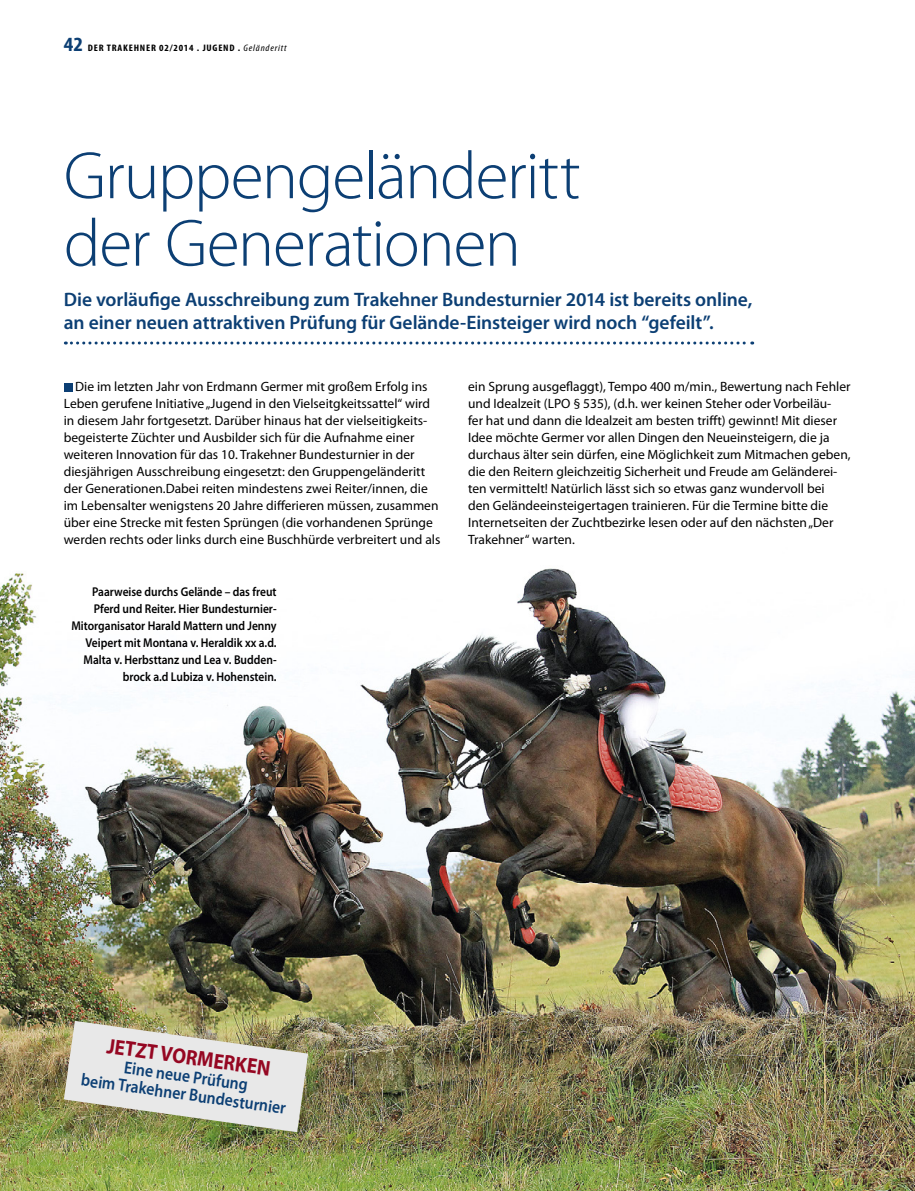
<style>
.page{position:relative;width:915px;height:1191px;background:#fff}
.page>*{position:absolute;margin:0;border:0;box-sizing:border-box;transform-origin:0 0}
.t1{font:300 67.5px/67.5px "Myriad Pro";letter-spacing:-.02em;color:#0c3f74}
.t2{font:700 21.45px "Myriad Pro";color:#950722;scale:.9 1}
.t3{font:600 19.5px/22.5px "Myriad Pro";letter-spacing:-.005em;color:#0c3f74}
.t4{font:600 17.4px/18px "Myriad Pro";color:#0c3f74;text-align:center;scale:.9 1}
.t5{font:13.5px/17px "Myriad Pro";color:#000}
.t6{font:600 12.75px/17px "Myriad Pro";color:#000;text-align:right;scale:.9 1}
.t7{font:700 condensed 9.45px "Myriad Pro";letter-spacing:.075em;color:#000;scale:1.11 1}
.s1{font-size:20.25px;color:#0c3f74}
.s2{font-weight:400;font-style:italic}
</style>
<div class="page">
<img style="left:0;top:568px;width:914px;height:623px">
<div style="left:64px;top:383px;width:8px;height:8px;background:#0c3f74"></div>
<img style="left:64px;top:1020px;width:244px;height:112px">
<svg style="left:65px;top:341px;width:687px;height:3px"></svg>
<p class="t7" style="left:64px;top:42px;width:202px"><span class="s1">42</span> DER TRAKEHNER 02/2014 . JUGEND . <span class="s2">Geländeritt</span></p>
<h1 class="t1" style="left:64px;top:143px;width:518px">Gruppengeländeritt der Generationen</h1>
<h3 class="t3" style="left:64px;top:288px;width:690px">Die vorläufige Ausschreibung zum Trakehner Bundesturnier 2014 ist bereits online, an einer neuen attraktiven Prüfung für Gelände-Einsteiger wird noch “gefeilt”.</h3>
<p class="t5" style="left:64px;top:378px;width:378px;text-indent:11px">Die im letzten Jahr von Erdmann Germer mit großem Erfolg ins Leben gerufene Initiative „Jugend in den Vielseitgkeitssattel“ wird in diesem Jahr fortgesetzt. Darüber hinaus hat der vielseitigkeits&shy;begeisterte Züchter und Ausbilder sich für die Aufnahme einer weiteren Innovation für das 10. Trakehner Bundesturnier in der diesjährigen Ausschreibung eingesetzt: den Gruppengeländeritt der Generationen.Dabei reiten mindestens zwei Reiter/innen, die im Lebensalter wenigstens 20 Jahre differieren müssen, zusammen über eine Strecke mit festen Sprüngen (die vorhandenen Sprünge werden rechts oder links durch eine Buschhürde verbreitert und als</p>
<p class="t5" style="left:468px;top:378px;width:384px">ein Sprung ausgeflaggt), Tempo 400 m/min., Bewertung nach Fehler und Idealzeit (LPO § 535), (d.h. wer keinen Steher oder Vorbeiläu-<br>fer hat und dann die Idealzeit am besten trifft) gewinnt! Mit dieser Idee möchte Germer vor allen Dingen den Neueinsteigern, die ja durchaus älter sein dürfen, eine Möglichkeit zum Mitmachen geben, die den Reitern gleichzeitig Sicherheit und Freude am Geländerei&shy;ten vermittelt! Natürlich lässt sich so etwas ganz wundervoll bei<br>den Geländeeinsteigertagen trainieren. Für die Termine bitte die Internetseiten der Zuchtbezirke lesen oder auf den nächsten „Der Trakehner“ warten.</p>
<p class="t6" style="left:71px;top:582px;width:229px">Paarweise durchs Gelände – das freut Pferd und Reiter. Hier Bundesturnier-Mitorganisator Harald Mattern und Jenny Veipert mit Montana v. Heraldik xx a.d.<br>Malta v. Herbsttanz und Lea v. Budden&shy;brock a.d Lubiza v. Hohenstein.</p>
<h2 class="t2" style="left:109px;top:1031px;width:185px;rotate:8deg">JETZT VORMERKEN</h2>
<p class="t4" style="left:85px;top:1052px;width:231px;rotate:8deg">Eine neue Prüfung<br>beim Trakehner Bundesturnier</p>
</div>
